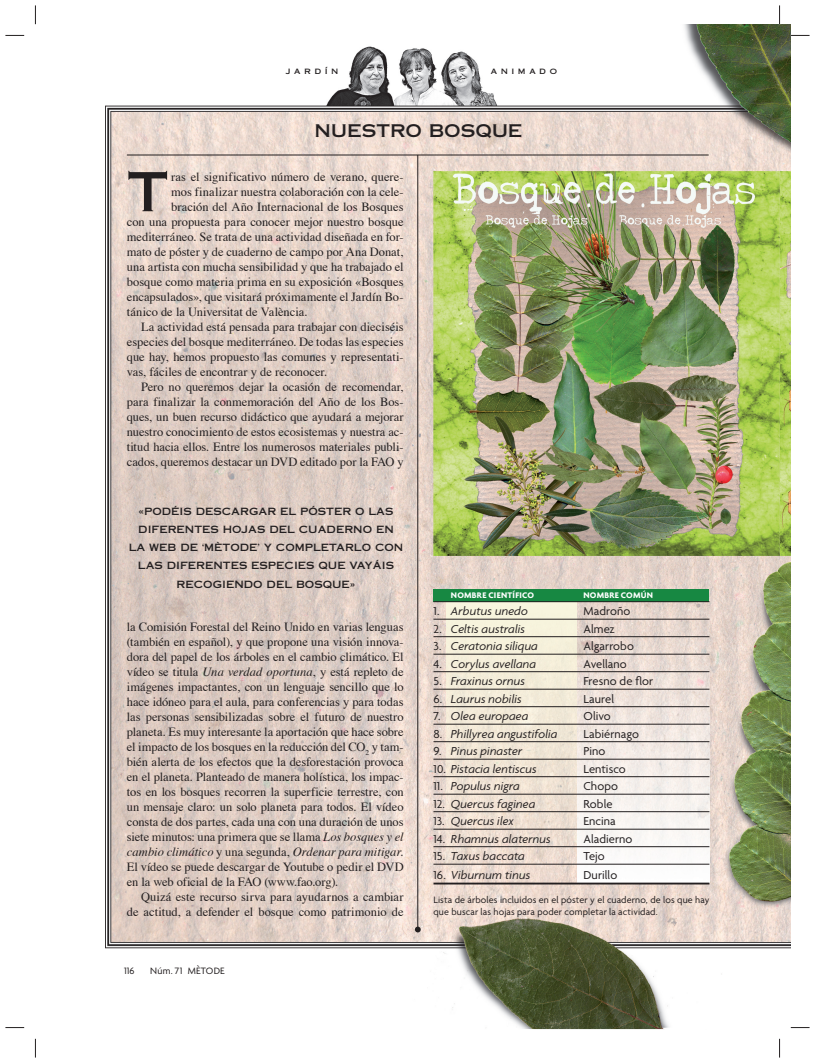
<style>
.page{position:relative;width:815px;height:1063px;background:#fff}
.page>*{position:absolute;margin:0;border:0;box-sizing:border-box;transform-origin:0 0}
.t1{font:53.75px "Copperplate Thirty One AB";color:#231f20}
.t2{font:17.5px "Copperplate Thirty One AB";letter-spacing:-.005em;color:#231f20}
.t3{font:12.5px/15px "Times";color:#231f20;text-align:justify}
.t4{font:italic 12.5px "Agenda";letter-spacing:.005em;color:#231f20}
.t5{font:12.5px "Agenda";letter-spacing:.005em;color:#231f20}
.t6{font:10px/18.1px "Copperplate Thirty One AB";color:#231f20;text-align:center}
.t7{font:10px/11.9px "Agenda";letter-spacing:.015em;color:#231f20}
.t8{font:700 8.75px "Agenda";letter-spacing:.03em;color:#fff}
.t9{font:8.75px "Copperplate Thirty One AB";letter-spacing:.41em;color:#231f20}
.s1{font-style:italic}
.s2{font-style:normal}
</style>
<div class="page">
<img style="left:105px;top:25px;width:685px;height:1004px">
<img style="left:447px;top:602px;width:262px;height:281px">
<svg style="left:415px;top:927px;width:6px;height:5px"></svg>
<hr style="left:417px;top:155px;width:1px;height:773px;background:#231f20">
<hr style="left:127px;top:155px;width:582px;height:1px;background:#231f20">
<div style="left:433px;top:589px;width:276px;height:12px;background:#178842"></div>
<hr style="left:433px;top:601px;width:276px;height:1px;background:#231f20">
<hr style="left:433px;top:619px;width:276px;height:1px;background:#231f20">
<hr style="left:433px;top:636px;width:276px;height:1px;background:#231f20">
<hr style="left:433px;top:654px;width:276px;height:1px;background:#231f20">
<hr style="left:433px;top:671px;width:276px;height:1px;background:#231f20">
<hr style="left:433px;top:689px;width:276px;height:1px;background:#231f20">
<hr style="left:433px;top:706px;width:276px;height:1px;background:#231f20">
<hr style="left:433px;top:724px;width:276px;height:1px;background:#231f20">
<hr style="left:433px;top:741px;width:276px;height:1px;background:#231f20">
<hr style="left:433px;top:759px;width:276px;height:1px;background:#231f20">
<hr style="left:433px;top:776px;width:276px;height:1px;background:#231f20">
<hr style="left:433px;top:794px;width:276px;height:1px;background:#231f20">
<hr style="left:433px;top:811px;width:276px;height:1px;background:#231f20">
<hr style="left:433px;top:829px;width:276px;height:1px;background:#231f20">
<hr style="left:433px;top:846px;width:276px;height:1px;background:#231f20">
<hr style="left:433px;top:864px;width:276px;height:1px;background:#231f20">
<hr style="left:433px;top:883px;width:276px;height:1px;background:#231f20">
<svg style="left:5px;top:35px;width:19px;height:1px"></svg>
<svg style="left:791px;top:35px;width:19px;height:1px"></svg>
<svg style="left:5px;top:1027px;width:19px;height:1px"></svg>
<svg style="left:791px;top:1027px;width:19px;height:1px"></svg>
<svg style="left:35px;top:5px;width:1px;height:19px"></svg>
<svg style="left:35px;top:1039px;width:1px;height:19px"></svg>
<svg style="left:779px;top:5px;width:1px;height:19px"></svg>
<svg style="left:779px;top:1039px;width:1px;height:19px"></svg>
<p class="t9" style="left:286px;top:66px;width:54px">jardín</p>
<p class="t9" style="left:491px;top:66px;width:68px">animado</p>
<h2 class="t2" style="left:315px;top:121px;width:209px">NUESTRO BOSQUE</h2>
<h1 class="t1" style="left:127px;top:161px;width:43px">T</h1>
<p class="t3" style="left:171px;top:171px;width:234px">ras el significativo número de verano, quere-</p>
<p class="t3" style="left:171px;top:186px;width:234px">mos finalizar nuestra colaboración con la cele-</p>
<p class="t3" style="left:171px;top:201px;width:234px">bración del Año Internacional de los Bosques</p>
<p class="t3" style="left:127px;top:216px;width:278px">con una propuesta para conocer mejor nuestro bosque</p>
<p class="t3" style="left:127px;top:231px;width:278px">mediterráneo. Se trata de una actividad diseñada en for-</p>
<p class="t3" style="left:127px;top:246px;width:278px">mato de póster y de cuaderno de campo por Ana Donat,</p>
<p class="t3" style="left:127px;top:261px;width:278px">una artista con mucha sensibilidad y que ha trabajado el</p>
<p class="t3" style="left:127px;top:276px;width:278px">bosque como materia prima en su exposición «Bosques</p>
<p class="t3" style="left:127px;top:291px;width:278px">encapsulados», que visitará próximamente el Jardín Bo-</p>
<p class="t3" style="left:127px;top:306px;width:182px">tánico de la Universitat de València.</p>
<p class="t3" style="left:141px;top:321px;width:264px">La actividad está pensada para trabajar con dieciséis</p>
<p class="t3" style="left:127px;top:336px;width:278px">especies del bosque mediterráneo. De todas las especies</p>
<p class="t3" style="left:127px;top:351px;width:278px">que hay, hemos propuesto las comunes y representati-</p>
<p class="t3" style="left:127px;top:366px;width:202px">vas, fáciles de encontrar y de reconocer.</p>
<p class="t3" style="left:141px;top:381px;width:264px">Pero no queremos dejar la ocasión de recomendar,</p>
<p class="t3" style="left:127px;top:396px;width:278px">para finalizar la conmemoración del Año de los Bos-</p>
<p class="t3" style="left:127px;top:411px;width:278px">ques, un buen recurso didáctico que ayudará a mejorar</p>
<p class="t3" style="left:127px;top:426px;width:278px">nuestro conocimiento de estos ecosistemas y nuestra ac-</p>
<p class="t3" style="left:127px;top:441px;width:278px">titud hacia ellos. Entre los numerosos materiales publi-</p>
<p class="t3" style="left:127px;top:456px;width:278px">cados, queremos destacar un DVD editado por la FAO y</p>
<p class="t6" style="left:129px;top:503px;width:276px">«PODÉIS DESCARGAR EL PÓSTER O LAS<br>DIFERENTES HOJAS DEL CUADERNO EN<br>LA WEB DE ‘MÈTODE’ Y COMPLETARLO CON<br>LAS DIFERENTES ESPECIES QUE VAYÁIS<br>RECOGIENDO DEL BOSQUE»</p>
<p class="t3" style="left:127px;top:621px;width:278px">la Comisión Forestal del Reino Unido en varias lenguas (también en español), y que propone una visión innova&shy;dora del papel de los árboles en el cambio climático. El vídeo se titula <span class="s1">Una verdad oportuna</span>, y está repleto de imágenes impactantes, con un lenguaje sencillo que lo hace idóneo para el aula, para conferencias y para todas las personas sensibilizadas sobre el futuro de nuestro planeta. Es muy interesante la aportación que hace sobre el impacto de los bosques en la reducción del CO<sub>2</sub> y tam&shy;bién alerta de los efectos que la desforestación provoca en el planeta. Planteado de manera holística, los impac&shy;tos en los bosques recorren la superficie terrestre, con un mensaje claro: un solo planeta para todos. El vídeo consta de dos partes, cada una con una duración de unos siete minutos: una primera que se llama <span class="s1">Los bosques y el cambio climático</span> y una segunda, <span class="s1">Ordenar para mitigar</span>.<br>El vídeo se puede descargar de Youtube o pedir el DVD en la web oficial de la FAO (www.fao.org).</p>
<p class="t3" style="left:127px;top:891px;width:278px;text-align:right">Quizá este recurso sirva para ayudarnos a cambiar de actitud, a defender el bosque como patrimonio de</p>
<p class="t7" style="left:124px;top:966px;width:12px">116</p>
<p class="t7" style="left:150px;top:966px;width:76px">Núm. 71 MÈTODE</p>
<p class="t8" style="left:451px;top:592px;width:85px">NOMBRE CIENTÍFICO</p>
<p class="t8" style="left:583px;top:592px;width:71px">NOMBRE COMÚN</p>
<p class="t4" style="left:433px;top:606px;width:96px"><span class="s2">1.</span> Arbutus unedo</p>
<p class="t5" style="left:583px;top:606px;width:48px">Madroño</p>
<p class="t4" style="left:433px;top:624px;width:93px"><span class="s2">2.</span> Celtis australis</p>
<p class="t5" style="left:583px;top:624px;width:33px">Almez</p>
<p class="t4" style="left:433px;top:641px;width:106px"><span class="s2">3.</span> Ceratonia siliqua</p>
<p class="t5" style="left:583px;top:641px;width:52px">Algarrobo</p>
<p class="t4" style="left:433px;top:659px;width:104px"><span class="s2">4.</span> Corylus avellana</p>
<p class="t5" style="left:583px;top:659px;width:45px">Avellano</p>
<p class="t4" style="left:433px;top:676px;width:93px"><span class="s2">5.</span> Fraxinus ornus</p>
<p class="t5" style="left:583px;top:676px;width:71px">Fresno de flor</p>
<p class="t4" style="left:433px;top:694px;width:90px"><span class="s2">6.</span> Laurus nobilis</p>
<p class="t5" style="left:583px;top:694px;width:32px">Laurel</p>
<p class="t4" style="left:433px;top:711px;width:96px"><span class="s2">7.</span> Olea europaea</p>
<p class="t5" style="left:583px;top:711px;width:29px">Olivo</p>
<p class="t4" style="left:433px;top:729px;width:126px"><span class="s2">8.</span> Phillyrea angustifolia</p>
<p class="t5" style="left:583px;top:729px;width:57px">Labiérnago</p>
<p class="t4" style="left:433px;top:746px;width:91px"><span class="s2">9.</span> Pinus pinaster</p>
<p class="t5" style="left:583px;top:746px;width:24px">Pino</p>
<p class="t4" style="left:433px;top:764px;width:105px"><span class="s2">10.</span> Pistacia lentiscus</p>
<p class="t5" style="left:583px;top:764px;width:44px">Lentisco</p>
<p class="t4" style="left:433px;top:781px;width:88px"><span class="s2">11.</span> Populus nigra</p>
<p class="t5" style="left:583px;top:781px;width:36px">Chopo</p>
<p class="t4" style="left:433px;top:799px;width:103px"><span class="s2">12.</span> Quercus faginea</p>
<p class="t5" style="left:583px;top:799px;width:31px">Roble</p>
<p class="t4" style="left:433px;top:816px;width:82px"><span class="s2">13.</span> Quercus ilex</p>
<p class="t5" style="left:583px;top:816px;width:34px">Encina</p>
<p class="t4" style="left:433px;top:834px;width:119px"><span class="s2">14.</span> Rhamnus alaternus</p>
<p class="t5" style="left:583px;top:834px;width:50px">Aladierno</p>
<p class="t4" style="left:433px;top:851px;width:93px"><span class="s2">15.</span> Taxus baccata</p>
<p class="t5" style="left:583px;top:851px;width:23px">Tejo</p>
<p class="t4" style="left:433px;top:870px;width:98px"><span class="s2">16.</span> Viburnum tinus</p>
<p class="t5" style="left:583px;top:870px;width:35px">Durillo</p>
<p class="t7" style="left:433px;top:894px;width:277px">Lista de árboles incluidos en el póster y el cuaderno, de los que hay que buscar las hojas para poder completar la actividad.</p>
</div>
